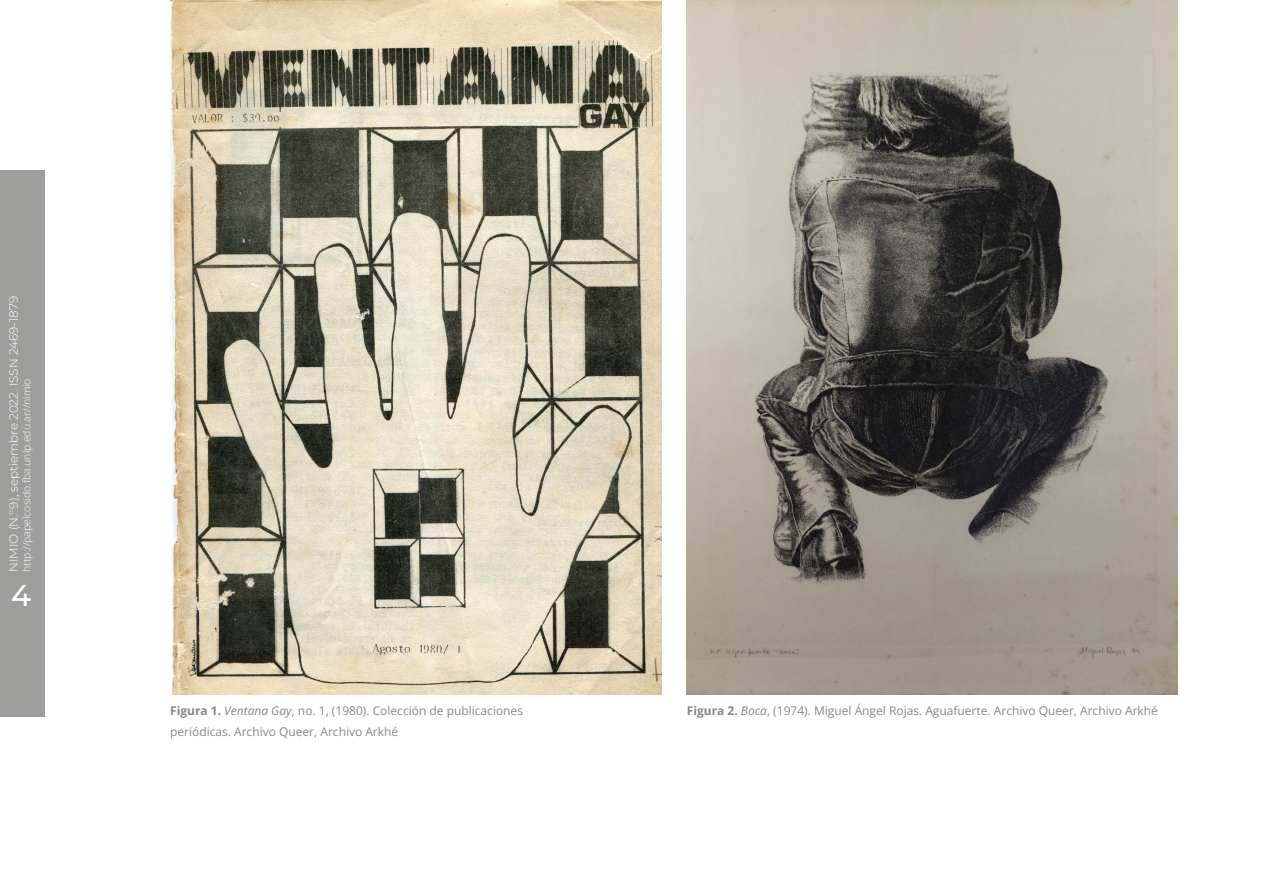
<style>
.page{position:relative;width:1263px;height:893px;background:#fff}
.page>*{position:absolute;margin:0;border:0;box-sizing:border-box;transform-origin:0 0}
.t1{font:500 30px "Montserrat";color:#fff}
.t2{font:12px/21px "Open Sans";color:#878787}
.t3{font:300 12px "Montserrat";color:#fff}
.t4{font:300 10.5px "Open Sans";color:#fff}
.s1{font-weight:700}
.s2{font-style:italic}
</style>
<div class="page">
<div style="left:0;top:170px;width:44px;height:546px;background:#9d9d9c"></div>
<img style="left:170px;top:0;width:491px;height:694px">
<img style="left:687px;top:0;width:491px;height:694px">
<p class="t3" style="left:6px;top:572px;width:277px;rotate:-90deg">NIMIO (N.° 9), septiembre 2022. ISSN 2469-1879</p>
<p class="t4" style="left:20px;top:572px;width:195px;rotate:-90deg">http://papelcosido.fba.unlp.edu.ar//nimio</p>
<h1 class="t1" style="left:11px;top:575px;width:22px">4</h1>
<p class="t2" style="left:170px;top:700px;width:354px"><span class="s1">Figura 1.</span> <span class="s2">Ventana Gay</span>, no. 1, (1980). Colección de publicaciones periódicas. Archivo Queer, Archivo Arkhé</p>
<p class="t2" style="left:687px;top:700px;width:473px"><span class="s1">Figura 2.</span> <span class="s2">Boca</span>, (1974). Miguel Ángel Rojas. Aguafuerte. Archivo Queer, Archivo Arkhé</p>
</div>
